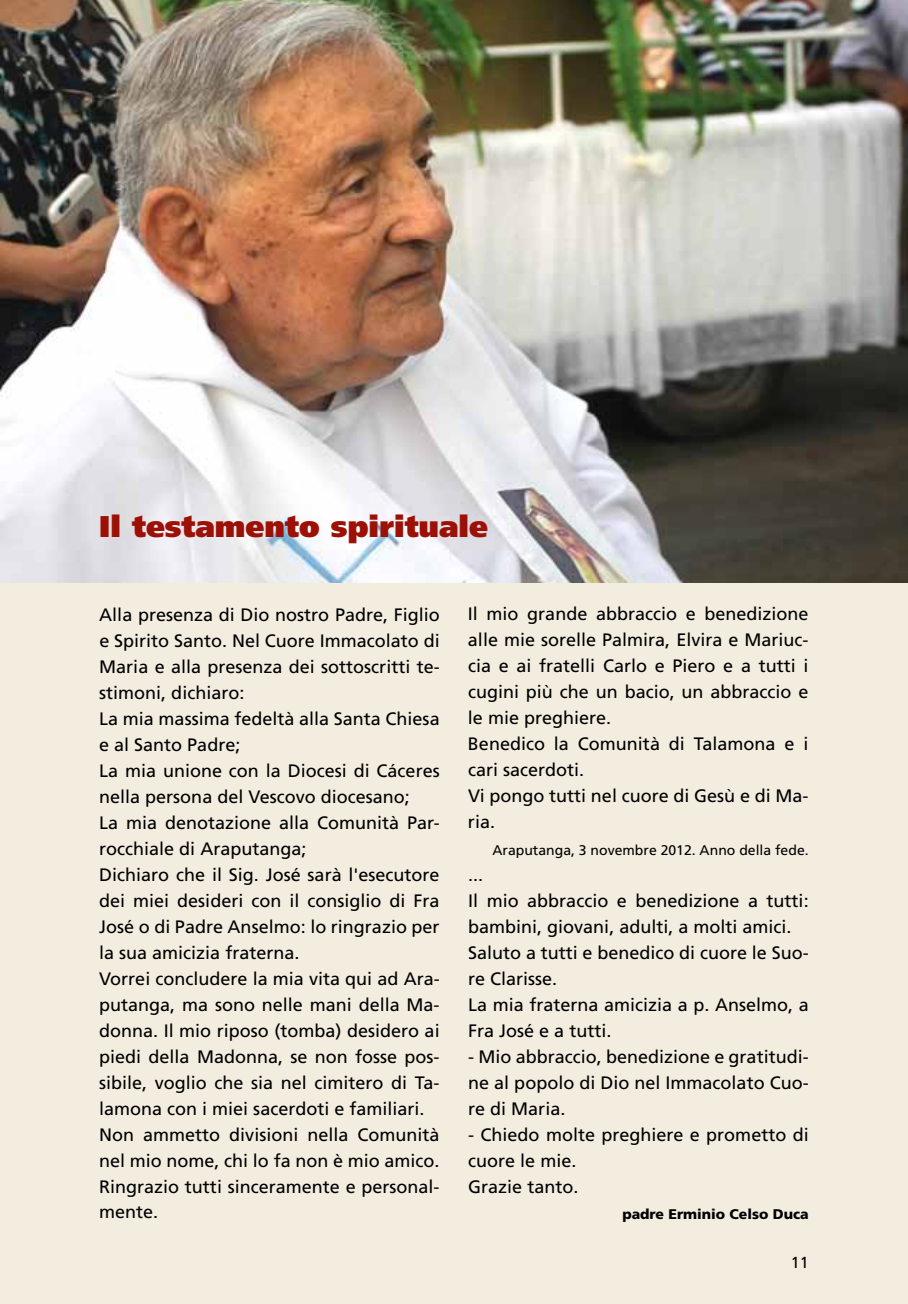
<style>
.page{position:relative;width:908px;height:1304px;background:#fff}
.page>*{position:absolute;margin:0;border:0;box-sizing:border-box;transform-origin:0 0}
.t1{font:900 30px "Frutiger";color:#9c1006}
.t2{font:18px/26px "Frutiger";color:#000}
.t3{font:16px "Frutiger";color:#000}
.t4{font:14px "Frutiger";color:#000}
.t5{font:900 14px "Frutiger";color:#000}
</style>
<div class="page">
<div style="left:0;top:583px;width:907px;height:721px;background:#f3ede0"></div>
<img style="left:0;top:0;width:907px;height:583px">
<h1 class="t1" style="left:99px;top:509px;width:390px">Il testamento spirituale</h1>
<p class="t2" style="left:99px;top:601px;width:342px">Alla presenza di Dio nostro Padre, Figlio e Spirito Santo. Nel Cuore Immacolato di Maria e alla presenza dei sottoscritti te&shy;stimoni, dichiaro:<br>La mia massima fedeltà alla Santa Chiesa e al Santo Padre;<br>La mia unione con la Diocesi di Cáceres nella persona del Vescovo diocesano;<br>La mia denotazione alla Comunità Par&shy;rocchiale di Araputanga;<br>Dichiaro che il Sig. José sarà l'esecutore dei miei desideri con il consiglio di Fra José o di Padre Anselmo: lo ringrazio per la sua amicizia fraterna.<br>Vorrei concludere la mia vita qui ad Ara&shy;putanga, ma sono nelle mani della Ma&shy;donna. Il mio riposo (tomba) desidero ai piedi della Madonna, se non fosse pos&shy;sibile, voglio che sia nel cimitero di Ta&shy;lamona con i miei sacerdoti e familiari.<br>Non ammetto divisioni nella Comunità nel mio nome, chi lo fa non è mio amico.<br>Ringrazio tutti sinceramente e personal&shy;mente.</p>
<p class="t2" style="left:468px;top:601px;width:342px">Il mio grande abbraccio e benedizione alle mie sorelle Palmira, Elvira e Mariuc&shy;cia e ai fratelli Carlo e Piero e a tutti i cugini più che un bacio, un abbraccio e le mie preghiere.<br>Benedico la Comunità di Talamona e i cari sacerdoti.<br>Vi pongo tutti nel cuore di Gesù e di Ma&shy;ria.</p>
<p class="t4" style="left:492px;top:842px;width:317px">Araputanga, 3 novembre 2012. Anno della fede.</p>
<p class="t2" style="left:468px;top:861px;width:342px">...<br>Il mio abbraccio e benedizione a tutti: bambini, giovani, adulti, a molti amici.<br>Saluto a tutti e benedico di cuore le Suo&shy;re Clarisse.<br>La mia fraterna amicizia a p. Anselmo, a<br>Fra José e a tutti.</p>
<p class="t2" style="left:468px;top:1043px;width:342px;text-align:justify">- Mio abbraccio, benedizione e gratitudi&shy;ne al popolo di Dio nel Immacolato Cuo&shy;re di Maria.</p>
<p class="t2" style="left:468px;top:1121px;width:342px">- Chiedo molte preghiere e prometto di cuore le mie.<br>Grazie tanto.</p>
<p class="t5" style="left:622px;top:1205px;width:188px">padre Erminio Celso Duca</p>
<p class="t3" style="left:790px;top:1253px;width:19px">11</p>
</div>
